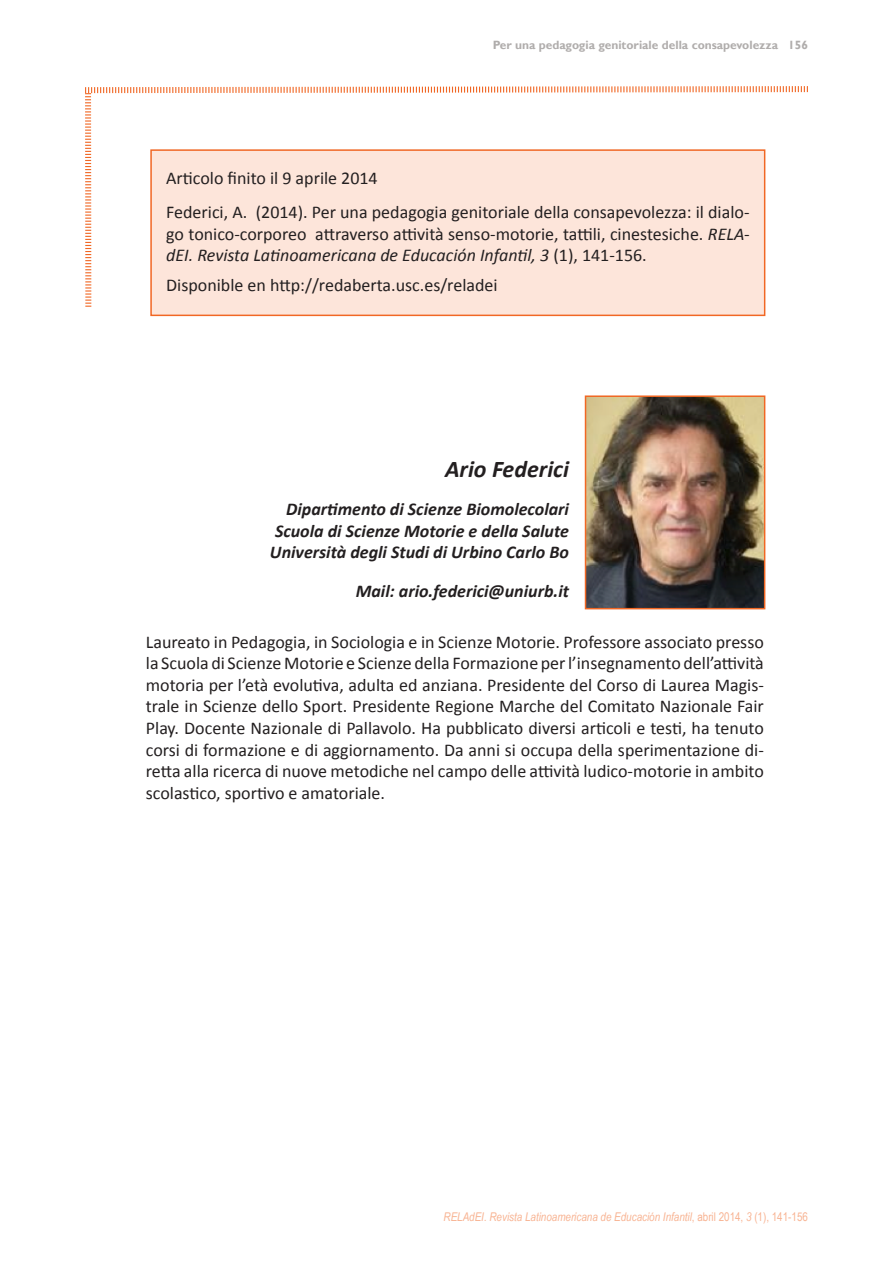
<style>
.page{position:relative;width:893px;height:1263px;background:#fff}
.page>*{position:absolute;margin:0;border:0;box-sizing:border-box;transform-origin:0 0}
.t1{font:italic 700 24px "Calibri";color:#231f20}
.t2{font:18px/21.6px "Calibri";color:#231f20;text-align:justify}
.t3{font:italic 700 18px "Calibri";color:#231f20}
.t4{font:italic 12px "Arial Narrow";color:#f8b392}
.t5{font:700 12px "Gill Sans";color:#b0adac}
.s1{font-style:italic}
.s2{font-style:normal}
</style>
<div class="page">
<svg style="left:85px;top:86px;width:723px;height:221px"></svg>
<img style="left:588px;top:398px;width:174px;height:208px">
<div style="left:585px;top:395px;width:180px;height:214px;border:2px solid #f16724"></div>
<div style="left:150px;top:149px;width:615px;height:167px;background:#fde5da;border:2px solid #f16724"></div>
<p class="t5" style="left:493px;top:38px;width:287px">Per una pedagogia genitoriale della consapevolezza</p>
<p class="t5" style="left:788px;top:38px;width:21px">156</p>
<p class="t2" style="left:166px;top:167px;width:213px">Articolo finito il 9 aprile 2014</p>
<p class="t2" style="left:166px;top:201px;width:585px">Federici, A. (2014). Per una pedagogia genitoriale della consapevolezza: il dialo&shy;go tonico-corporeo attraverso attività senso-motorie, tattili, cinestesiche. <span class="s1">RELA&shy;dEI. Revista Latinoamericana de Educación Infantil, 3</span> (1), 141-156.</p>
<p class="t2" style="left:166px;top:275px;width:333px">Disponible en http://redaberta.usc.es/reladei</p>
<p class="t1" style="left:445px;top:453px;width:126px">Ario Federici</p>
<p class="t3" style="left:286px;top:498px;width:284px">Dipartimento di Scienze Biomolecolari</p>
<p class="t3" style="left:275px;top:519px;width:295px">Scuola di Scienze Motorie e della Salute</p>
<p class="t3" style="left:270px;top:541px;width:301px">Università degli Studi di Urbino Carlo Bo</p>
<p class="t3" style="left:356px;top:580px;width:215px">Mail: ario.federici@uniurb.it</p>
<p class="t2" style="left:146px;top:631px;width:619px">Laureato in Pedagogia, in Sociologia e in Scienze Motorie. Professore associato presso la Scuola di Scienze Motorie e Scienze della Formazione per l’insegnamento dell’attività motoria per l’età evolutiva, adulta ed anziana. Presidente del Corso di Laurea Magis&shy;trale in Scienze dello Sport. Presidente Regione Marche del Comitato Nazionale Fair Play. Docente Nazionale di Pallavolo. Ha pubblicato diversi articoli e testi, ha tenuto corsi di formazione e di aggiornamento. Da anni si occupa della sperimentazione di&shy;retta alla ricerca di nuove metodiche nel campo delle attività ludico-motorie in ambito scolastico, sportivo e amatoriale.</p>
<p class="t4" style="left:444px;top:1208px;width:366px">RELAdEI. Revista Latinoamericana de Educación Infantil<span class="s2">, abril 2014,</span> 3 <span class="s2">(1), 141-156</span></p>
</div>
